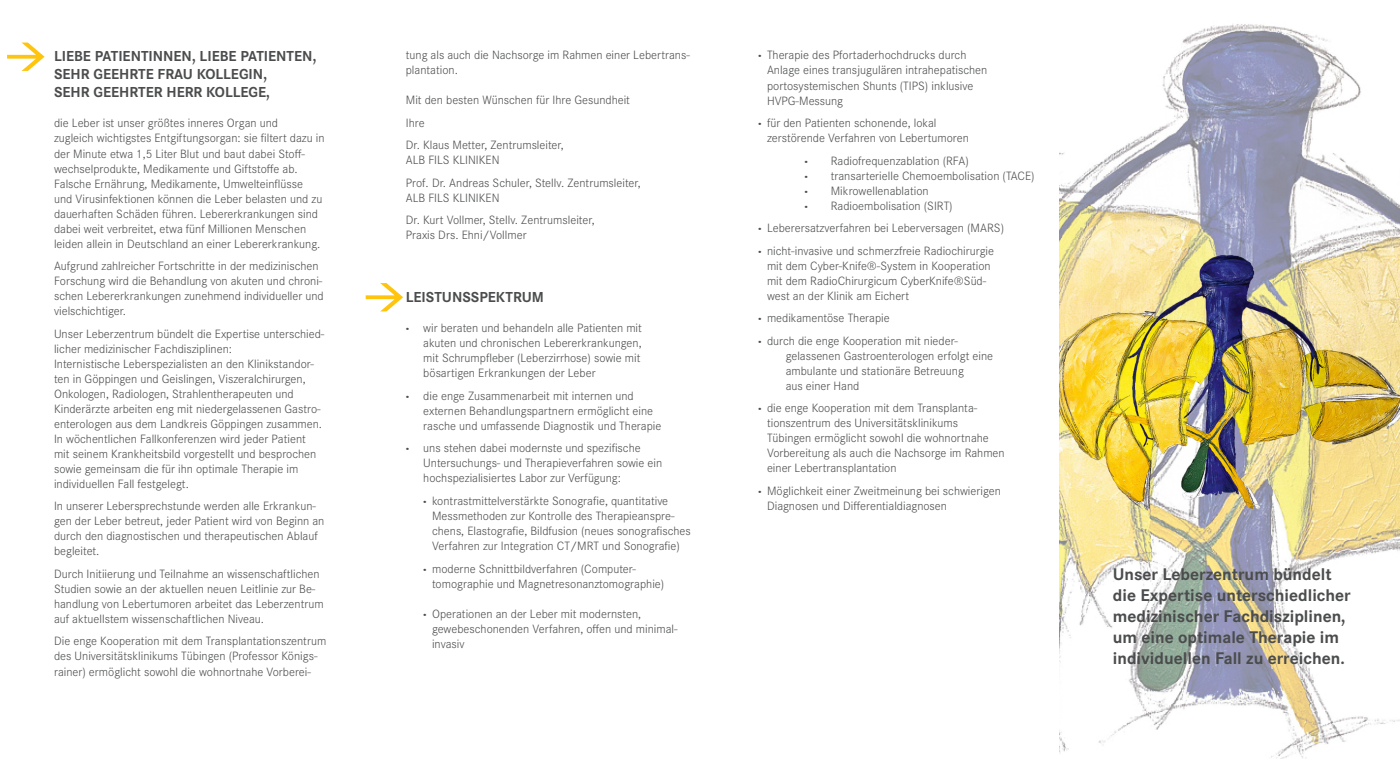
<style>
.page{position:relative;width:1400px;height:759px;background:#fff}
.page>*{position:absolute;margin:0;border:0;box-sizing:border-box;transform-origin:0 0}
.t1{font:700 17.5px/21px "Corporate S";color:#4b4c4d}
.t2{font:700 15px/18px "Corporate S";color:#4b4c4d}
.t3{font:300 12.5px/15px "Corporate S";color:#4b4c4d}
.s1{font-weight:800}
</style>
<div class="page">
<svg style="left:7px;top:43px;width:38px;height:28px"></svg>
<svg style="left:366px;top:283px;width:37px;height:28px"></svg>
<img style="left:1059px;top:24px;width:341px;height:734px">
<p class="t2" style="left:54px;top:48px;width:264px">LIEBE PATIENTINNEN, LIEBE PATIENTEN,<br>SEHR GEEHRTE FRAU KOLLEGIN,<br>SEHR GEEHRTER HERR KOLLEGE,</p>
<p class="t3" style="left:54px;top:116px;width:272px">die Leber ist unser größtes inneres Organ und<br>zugleich wichtigstes Entgiftungsorgan: sie filtert dazu in der Minute etwa 1,5 Liter Blut und baut dabei Stoff&shy;wechselprodukte, Medikamente und Giftstoffe ab.<br>Falsche Ernährung, Medikamente, Umwelteinflüsse<br>und Virusinfektionen können die Leber belasten und zu dauerhaften Schäden führen. Lebererkrankungen sind dabei weit verbreitet, etwa fünf Millionen Menschen leiden allein in Deutschland an einer Lebererkrankung.</p>
<p class="t3" style="left:54px;top:258px;width:271px">Aufgrund zahlreicher Fortschritte in der medizinischen Forschung wird die Behandlung von akuten und chroni&shy;schen Lebererkrankungen zunehmend individueller und vielschichtiger.</p>
<p class="t3" style="left:54px;top:326px;width:272px">Unser Leberzentrum bündelt die Expertise unterschied&shy;licher medizinischer Fachdisziplinen:<br>Internistische Leberspezialisten an den Klinikstandor&shy;ten in Göppingen und Geislingen, Viszeralchirurgen, Onkologen, Radiologen, Strahlentherapeuten und Kinderärzte arbeiten eng mit niedergelassenen Gastro&shy;enterologen aus dem Landkreis Göppingen zusammen.<br>In wöchentlichen Fallkonferenzen wird jeder Patient mit seinem Krankheitsbild vorgestellt und besprochen sowie gemeinsam die für ihn optimale Therapie im individuellen Fall festgelegt.</p>
<p class="t3" style="left:54px;top:498px;width:272px">In unserer Lebersprechstunde werden alle Erkrankun&shy;gen der Leber betreut, jeder Patient wird von Beginn an durch den diagnostischen und therapeutischen Ablauf begleitet.</p>
<p class="t3" style="left:54px;top:566px;width:271px">Durch Initiierung und Teilnahme an wissenschaftlichen Studien sowie an der aktuellen neuen Leitlinie zur Be&shy;handlung von Lebertumoren arbeitet das Leberzentrum auf aktuellstem wissenschaftlichen Niveau.</p>
<p class="t3" style="left:54px;top:633px;width:274px">Die enge Kooperation mit dem Transplantationszentrum des Universitätsklinikums Tübingen (Professor Königs&shy;rainer) ermöglicht sowohl die wohnortnahe Vorberei-</p>
<p class="t3" style="left:406px;top:47px;width:286px">tung als auch die Nachsorge im Rahmen einer Lebertrans&shy;plantation.</p>
<p class="t3" style="left:406px;top:89px;width:226px;line-height:22.5px">Mit den besten Wünschen für Ihre Gesundheit<br>Ihre<br>Dr. Klaus Metter, Zentrumsleiter,</p>
<p class="t3" style="left:406px;top:149px;width:236px;line-height:22.5px">ALB FILS KLINIKEN<br>Prof. Dr. Andreas Schuler, Stellv. Zentrumsleiter,</p>
<p class="t3" style="left:406px;top:186px;width:190px;line-height:22.5px">ALB FILS KLINIKEN<br>Dr. Kurt Vollmer, Stellv. Zentrumsleiter,</p>
<p class="t3" style="left:406px;top:227px;width:122px">Praxis Drs. Ehni/Vollmer</p>
<p class="t2" style="left:406px;top:288px;width:140px">LEISTUNSSPEKTRUM</p>
<p class="t3" style="left:423px;top:320px;width:220px;text-align:justify;text-indent:-18px"><span class="s1">·</span> wir beraten und behandeln alle Patienten mit akuten und chronischen Lebererkrankungen, mit Schrumpfleber (Leberzirrhose) sowie mit bösartigen Erkrankungen der Leber</p>
<p class="t3" style="left:423px;top:388px;width:240px;text-indent:-18px"><span class="s1">·</span> die enge Zusammenarbeit mit internen und externen Behandlungspartnern ermöglicht eine rasche und umfassende Diagnostik und Therapie</p>
<p class="t3" style="left:423px;top:440px;width:240px;text-indent:-18px"><span class="s1">·</span> uns stehen dabei modernste und spezifische<br>Untersuchungs- und Therapieverfahren sowie ein hochspezialisiertes Labor zur Verfügung:</p>
<p class="t3" style="left:432px;top:493px;width:260px;text-indent:-9px"><span class="s1">·</span> kontrastmittelverstärkte Sonografie, quantitative Messmethoden zur Kontrolle des Therapieanspre&shy;chens, Elastografie, Bildfusion (neues sonografisches Verfahren zur Integration CT/MRT und Sonografie)</p>
<p class="t3" style="left:432px;top:560px;width:234px;text-indent:-9px"><span class="s1">·</span> moderne Schnittbildverfahren (Computer&shy;tomographie und Magnetresonanztomographie)</p>
<p class="t3" style="left:432px;top:605px;width:247px;text-indent:-9px"><span class="s1">·</span> Operationen an der Leber mit modernsten, gewebeschonenden Verfahren, offen und minimal&shy;invasiv</p>
<p class="t3" style="left:767px;top:48px;width:222px;text-indent:-9px"><span class="s1">·</span> Therapie des Pfortaderhochdrucks durch Anlage eines transjugulären intrahepatischen portosystemischen Shunts (TIPS) inklusive HVPG-Messung</p>
<p class="t3" style="left:767px;top:115px;width:203px;text-indent:-9px"><span class="s1">·</span> für den Patienten schonende, lokal zerstörende Verfahren von Lebertumoren</p>
<p class="t3" style="left:804px;top:153px;width:232px"><span class="s1">·</span> Radiofrequenzablation (RFA)<br><span class="s1">·</span> transarterielle Chemoembolisation (TACE) <span class="s1">·</span> Mikrowellenablation<br><span class="s1">·</span> Radioembolisation (SIRT)</p>
<p class="t3" style="left:758px;top:217px;width:247px;line-height:22.5px"><span class="s1">·</span> Leberersatzverfahren bei Leberversagen (MARS) <span class="s1">·</span> nicht-invasive und schmerzfreie Radiochirurgie</p>
<p class="t3" style="left:767px;top:258px;width:225px">mit dem Cyber-Knife®-System in Kooperation mit dem RadioChirurgicum CyberKnife®Süd&shy;west an der Klinik am Eichert</p>
<p class="t3" style="left:758px;top:307px;width:201px;line-height:22.5px"><span class="s1">·</span> medikamentöse Therapie<br><span class="s1">·</span> durch die enge Kooperation mit nieder-</p>
<p class="t3" style="left:786px;top:348px;width:209px">gelassenen Gastroenterologen erfolgt eine ambulante und stationäre Betreuung<br>aus einer Hand</p>
<p class="t3" style="left:767px;top:400px;width:239px;text-indent:-9px"><span class="s1">·</span> die enge Kooperation mit dem Transplanta&shy;tionszentrum des Universitätsklinikums Tübingen ermöglicht sowohl die wohnortnahe Vorbereitung als auch die Nachsorge im Rahmen einer Lebertransplantation</p>
<p class="t3" style="left:767px;top:483px;width:235px;text-indent:-9px"><span class="s1">·</span> Möglichkeit einer Zweitmeinung bei schwierigen<br>Diagnosen und Differentialdiagnosen</p>
<h1 class="t1" style="left:1113px;top:564px;width:239px">Unser Leberzentrum bündelt die Expertise unterschiedlicher medizinischer Fachdisziplinen, um eine optimale Therapie im individuellen Fall zu erreichen.</h1>
</div>
